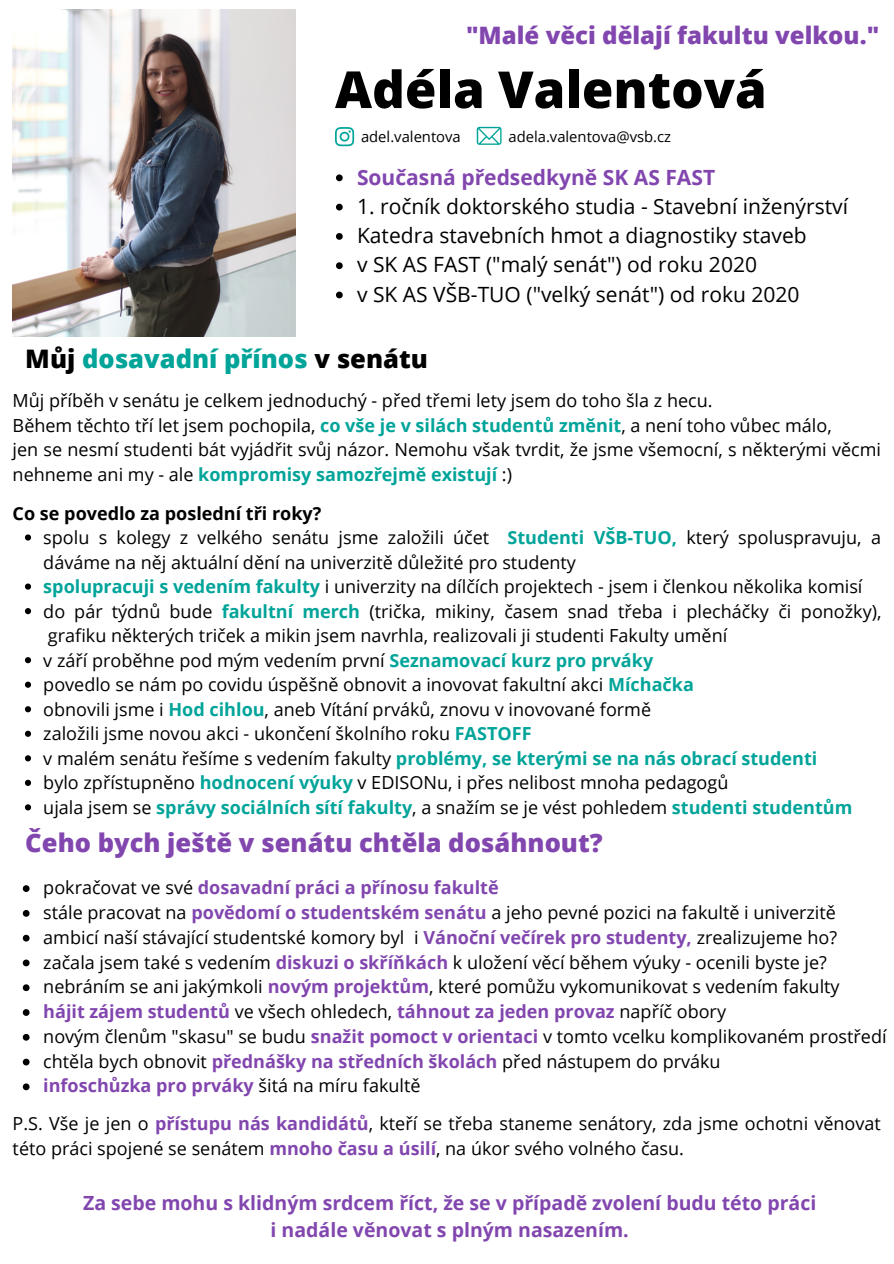
<style>
.page{position:relative;width:894px;height:1264px;background:#fff}
.page>*{position:absolute;margin:0;border:0;box-sizing:border-box;transform-origin:0 0}
.t1{font:800 51px "Open Sans";color:#000}
.t2{font:800 25.5px "Open Sans";color:#8246af}
.t3{font:800 25.5px "Open Sans";color:#00a499}
.t4{font:800 24px "Open Sans";color:#8246af}
.t5{font:21px/29.2px "Open Sans";color:#000}
.t6{font:700 21px "Open Sans";color:#8246af}
.t7{font:700 19.5px/27px "Open Sans";color:#8246af;text-align:center}
.t8{font:18px/24.5px "Open Sans";color:#000}
.t9{font:700 18px "Open Sans";color:#000}
.t10{font:14.85px "Open Sans";color:#000}
.s1{color:#000}
.s2{font-weight:700;color:#00a499}
.s3{font-weight:700;color:#8246af}
</style>
<div class="page">
<img style="left:13px;top:9px;width:282px;height:328px">
<svg style="left:335px;top:127px;width:19px;height:19px"></svg>
<svg style="left:476px;top:127px;width:25px;height:18px"></svg>
<svg style="left:336px;top:174px;width:6px;height:7px"></svg>
<svg style="left:336px;top:204px;width:6px;height:6px"></svg>
<svg style="left:336px;top:233px;width:6px;height:7px"></svg>
<svg style="left:336px;top:262px;width:6px;height:7px"></svg>
<svg style="left:336px;top:291px;width:6px;height:7px"></svg>
<svg style="left:25px;top:534px;width:6px;height:6px"></svg>
<svg style="left:25px;top:583px;width:6px;height:6px"></svg>
<svg style="left:25px;top:608px;width:6px;height:6px"></svg>
<svg style="left:25px;top:657px;width:6px;height:6px"></svg>
<svg style="left:25px;top:681px;width:6px;height:6px"></svg>
<svg style="left:25px;top:706px;width:6px;height:6px"></svg>
<svg style="left:25px;top:730px;width:6px;height:6px"></svg>
<svg style="left:25px;top:755px;width:6px;height:6px"></svg>
<svg style="left:25px;top:779px;width:6px;height:7px"></svg>
<svg style="left:25px;top:804px;width:6px;height:6px"></svg>
<svg style="left:23px;top:885px;width:7px;height:7px"></svg>
<svg style="left:23px;top:910px;width:7px;height:6px"></svg>
<svg style="left:23px;top:934px;width:7px;height:7px"></svg>
<svg style="left:23px;top:959px;width:7px;height:7px"></svg>
<svg style="left:23px;top:984px;width:7px;height:7px"></svg>
<svg style="left:23px;top:1009px;width:7px;height:6px"></svg>
<svg style="left:23px;top:1033px;width:7px;height:7px"></svg>
<svg style="left:23px;top:1058px;width:7px;height:7px"></svg>
<svg style="left:23px;top:1083px;width:7px;height:7px"></svg>
<h3 class="t4" style="left:466px;top:18px;width:414px">"Malé věci dělají fakultu velkou."</h3>
<h1 class="t1" style="left:335px;top:54px;width:433px">Adéla Valentová</h1>
<p class="t10" style="left:361px;top:126px;width:101px">adel.valentova</p>
<p class="t10" style="left:508px;top:126px;width:164px">adela.valentova@vsb.cz</p>
<p class="t6" style="left:357px;top:162px;width:359px">Současná předsedkyně SK AS FAST</p>
<p class="t5" style="left:357px;top:191px;width:492px">1. ročník doktorského studia - Stavební inženýrství Katedra stavebních hmot a diagnostiky staveb<br>v SK AS FAST ("malý senát") od roku 2020<br>v SK AS VŠB-TUO ("velký senát") od roku 2020</p>
<h2 class="t3" style="left:25px;top:341px;width:404px"><span class="s1">Můj</span> dosavadní přínos <span class="s1">v senátu</span></h2>
<p class="t8" style="left:13px;top:388px;width:869px">Můj příběh v senátu je celkem jednoduchý - před třemi lety jsem do toho šla z hecu.<br>Během těchto tří let jsem pochopila, <span class="s2">co vše je v silách studentů změnit</span>, a není toho vůbec málo,<br>jen se nesmí studenti bát vyjádřit svůj názor. Nemohu však tvrdit, že jsme všemocní, s některými věcmi nehneme ani my - ale <span class="s2">kompromisy samozřejmě existují</span> :)</p>
<p class="t9" style="left:13px;top:500px;width:310px">Co se povedlo za poslední tři roky?</p>
<p class="t8" style="left:43px;top:525px;width:839px">spolu s kolegy z velkého senátu jsme založili účet <span class="s2">Studenti VŠB-TUO,</span> který spoluspravuju, a dáváme na něj aktuální dění na univerzitě důležité pro studenty<br><span class="s2">spolupracuji s vedením fakulty</span> i univerzity na dílčích projektech - jsem i členkou několika komisí do pár týdnů bude <span class="s2">fakultní merch</span> (trička, mikiny, časem snad třeba i plecháčky či ponožky), grafiku některých triček a mikin jsem navrhla, realizovali ji studenti Fakulty umění<br>v září proběhne pod mým vedením první <span class="s2">Seznamovací kurz pro prváky<br></span>povedlo se nám po covidu úspěšně obnovit a inovovat fakultní akci <span class="s2">Míchačka<br></span>obnovili jsme i <span class="s2">Hod cihlou</span>, aneb Vítání prváků, znovu v inovované formě<br>založili jsme novou akci - ukončení školního roku <span class="s2">FASTOFF<br></span>v malém senátu řešíme s vedením fakulty <span class="s2">problémy, se kterými se na nás obrací studenti<br></span>bylo zpřístupněno <span class="s2">hodnocení výuky</span> v EDISONu, i přes nelibost mnoha pedagogů<br>ujala jsem se <span class="s2">správy sociálních sítí fakulty</span>, a snažím se je vést pohledem <span class="s2">studenti studentům</span></p>
<h2 class="t2" style="left:25px;top:825px;width:578px">Čeho bych ještě v senátu chtěla dosáhnout?</h2>
<p class="t8" style="left:43px;top:874px;width:844px">pokračovat ve své <span class="s3">dosavadní práci a přínosu fakultě<br></span>stále pracovat na <span class="s3">povědomí o studentském senátu</span> a jeho pevné pozici na fakultě i univerzitě ambicí naší stávající studentské komory byl i <span class="s3">Vánoční večírek pro studenty,</span> zrealizujeme ho? začala jsem také s vedením <span class="s3">diskuzi o skříňkách</span> k uložení věcí během výuky - ocenili byste je? nebráním se ani jakýmkoli <span class="s3">novým projektům</span>, které pomůžu vykomunikovat s vedením fakulty<br><span class="s3">hájit zájem studentů</span> ve všech ohledech, <span class="s3">táhnout za jeden provaz</span> napříč obory<br>novým členům "skasu" se budu <span class="s3">snažit pomoct v orientaci</span> v tomto vcelku komplikovaném prostředí chtěla bych obnovit <span class="s3">přednášky na středních školách</span> před nástupem do prváku<br><span class="s3">infoschůzka pro prváky</span> šitá na míru fakultě</p>
<p class="t8" style="left:13px;top:1110px;width:869px;line-height:25px">P.S. Vše je jen o <span class="s3">přístupu nás kandidátů</span>, kteří se třeba staneme senátory, zda jsme ochotni věnovat této práci spojené se senátem <span class="s3">mnoho času a úsilí</span>, na úkor svého volného času.</p>
<p class="t7" style="left:83px;top:1189px;width:734px">Za sebe mohu s klidným srdcem říct, že se v případě zvolení budu této práci i nadále věnovat s plným nasazením.</p>
</div>
